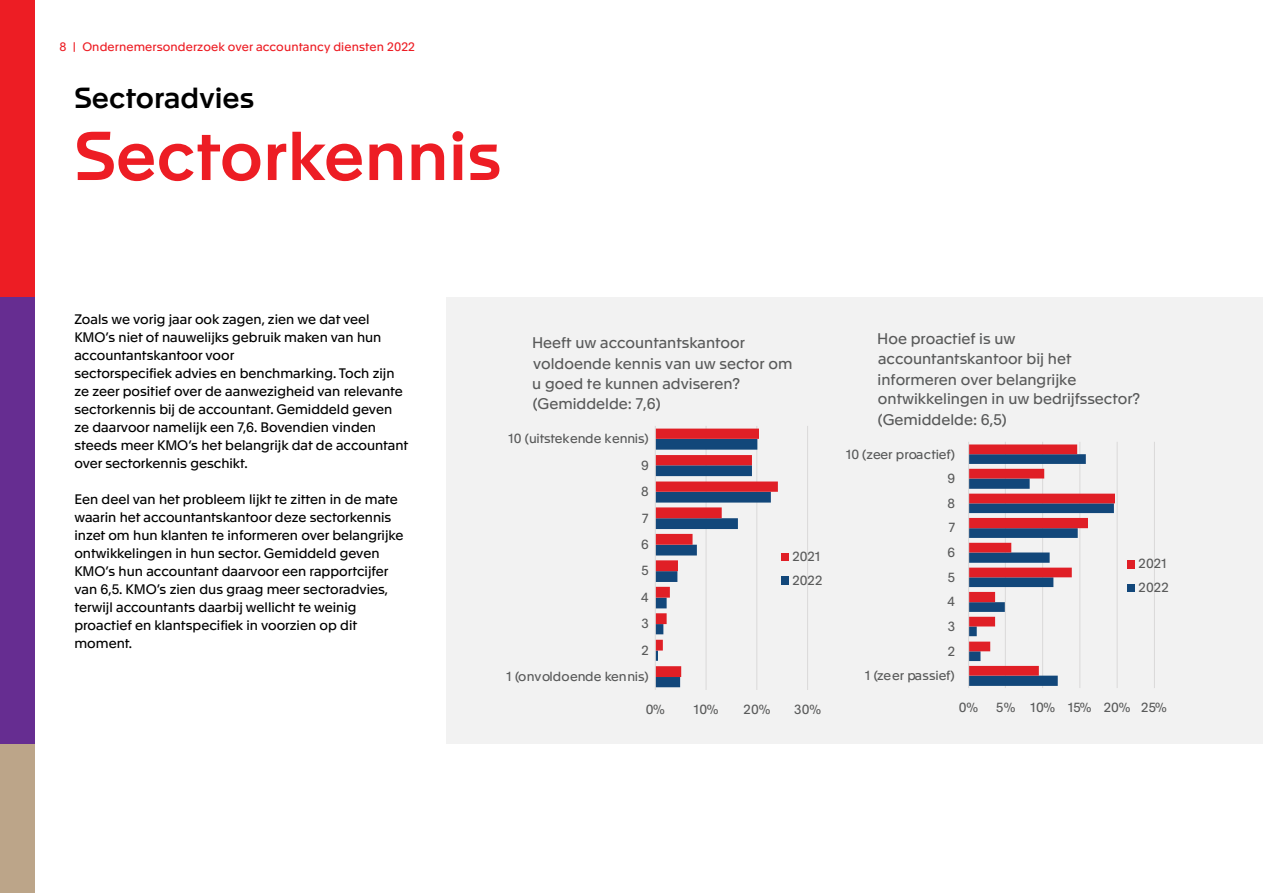
<style>
.page{position:relative;width:1263px;height:893px;background:#fff}
.page>*{position:absolute;margin:0;border:0;box-sizing:border-box;transform-origin:0 0}
.t1{font:500 67.5px "Apax";color:#ed1d24}
.t2{font:500 28.5px "Apax";color:#000}
.t3{font:15.15px/20.2px "Apax";color:#595a5a}
.t4{font:13.5px/18px "Apax";color:#000}
.t5{font:12.9px "Apax";color:#595a5a}
.t6{font:12.9px/23.7px "Apax";letter-spacing:.02em;color:#595a5a}
.t7{font:12px "Apax";letter-spacing:.01em;color:#ed1d24}
</style>
<div class="page">
<div style="left:0;top:0;width:35px;height:298px;background:#ed1d24"></div>
<div style="left:0;top:298px;width:35px;height:446px;background:#662d91"></div>
<div style="left:0;top:744px;width:35px;height:149px;background:#bca589"></div>
<div style="left:446px;top:298px;width:817px;height:446px;background:#f2f2f2"></div>
<hr style="left:1005px;top:442px;width:1px;height:246px;background:#dad9d9">
<hr style="left:1042px;top:442px;width:1px;height:246px;background:#dad9d9">
<hr style="left:1079px;top:442px;width:1px;height:246px;background:#dad9d9">
<hr style="left:1117px;top:442px;width:1px;height:246px;background:#dad9d9">
<hr style="left:1154px;top:442px;width:1px;height:246px;background:#dad9d9">
<svg style="left:969px;top:444px;width:146px;height:242px"></svg>
<hr style="left:968px;top:442px;width:1px;height:246px;background:#dad9d9">
<div style="left:1127px;top:560px;width:8px;height:8px;background:#e01f26"></div>
<div style="left:1127px;top:584px;width:8px;height:7px;background:#12477a"></div>
<hr style="left:706px;top:426px;width:1px;height:264px;background:#dad9d9">
<hr style="left:756px;top:426px;width:1px;height:264px;background:#dad9d9">
<hr style="left:807px;top:426px;width:1px;height:264px;background:#dad9d9">
<svg style="left:656px;top:429px;width:122px;height:258px"></svg>
<hr style="left:655px;top:426px;width:1px;height:264px;background:#dad9d9">
<div style="left:781px;top:553px;width:8px;height:8px;background:#e01f26"></div>
<div style="left:781px;top:577px;width:8px;height:8px;background:#12477a"></div>
<p class="t7" style="left:60px;top:38px;width:357px">8 | Ondernemersonderzoek over accountancy diensten 2022</p>
<h2 class="t2" style="left:74px;top:77px;width:181px">Sectoradvies</h2>
<h1 class="t1" style="left:74px;top:107px;width:428px">Sectorkennis</h1>
<p class="t4" style="left:74px;top:309px;width:336px">Zoals we vorig jaar ook zagen, zien we dat veel KMO’s niet of nauwelijks gebruik maken van hun accountantskantoor voor<br>sectorspecifiek advies en benchmarking. Toch zijn ze zeer positief over de aanwezigheid van relevante sectorkennis bij de accountant. Gemiddeld geven ze daarvoor namelijk een 7,6. Bovendien vinden steeds meer KMO’s het belangrijk dat de accountant over sectorkennis geschikt.</p>
<p class="t4" style="left:74px;top:489px;width:331px">Een deel van het probleem lijkt te zitten in de mate waarin het accountantskantoor deze sectorkennis inzet om hun klanten te informeren over belangrijke ontwikkelingen in hun sector. Gemiddeld geven KMO’s hun accountant daarvoor een rapportcijfer van 6,5. KMO’s zien dus graag meer sectoradvies, terwijl accountants daarbij wellicht te weinig proactief en klantspecifiek in voorzien op dit moment.</p>
<p class="t3" style="left:532px;top:332px;width:262px">Heeft uw accountantskantoor voldoende kennis van uw sector om u goed te kunnen adviseren? (Gemiddelde: 7,6)</p>
<p class="t5" style="left:508px;top:429px;width:142px">10 (uitstekende kennis)</p>
<p class="t5" style="left:641px;top:456px;width:9px">9</p>
<p class="t5" style="left:641px;top:482px;width:9px">8</p>
<p class="t5" style="left:642px;top:509px;width:8px">7</p>
<p class="t5" style="left:641px;top:535px;width:9px">6</p>
<p class="t5" style="left:641px;top:562px;width:9px">5</p>
<p class="t5" style="left:641px;top:588px;width:9px">4</p>
<p class="t5" style="left:641px;top:615px;width:9px">3</p>
<p class="t5" style="left:642px;top:641px;width:9px">2</p>
<p class="t5" style="left:506px;top:668px;width:144px">1 (onvoldoende kennis)</p>
<p class="t6" style="left:792px;top:544px;width:31px;line-height:23.2px">2021<br>2022</p>
<p class="t5" style="left:646px;top:700px;width:21px">0%</p>
<p class="t5" style="left:694px;top:700px;width:26px">10%</p>
<p class="t5" style="left:743px;top:700px;width:28px">20%</p>
<p class="t5" style="left:794px;top:700px;width:28px">30%</p>
<p class="t3" style="left:877px;top:327px;width:264px">Hoe proactief is uw accountantskantoor bij het informeren over belangrijke ontwikkelingen in uw bedrijfssector? (Gemiddelde: 6,5)</p>
<p class="t5" style="left:846px;top:445px;width:110px">10 (zeer proactief)</p>
<p class="t5" style="left:947px;top:469px;width:9px">9</p>
<p class="t5" style="left:947px;top:494px;width:9px">8</p>
<p class="t5" style="left:949px;top:518px;width:8px">7</p>
<p class="t5" style="left:947px;top:543px;width:9px">6</p>
<p class="t5" style="left:948px;top:568px;width:9px">5</p>
<p class="t5" style="left:947px;top:592px;width:9px">4</p>
<p class="t5" style="left:948px;top:617px;width:9px">3</p>
<p class="t5" style="left:948px;top:642px;width:9px">2</p>
<p class="t5" style="left:865px;top:666px;width:91px">1 (zeer passief)</p>
<p class="t6" style="left:1139px;top:551px;width:31px">2021<br>2022</p>
<p class="t5" style="left:959px;top:698px;width:21px">0%</p>
<p class="t5" style="left:996px;top:698px;width:172px">5% 10% 15% 20% 25%</p>
</div>
